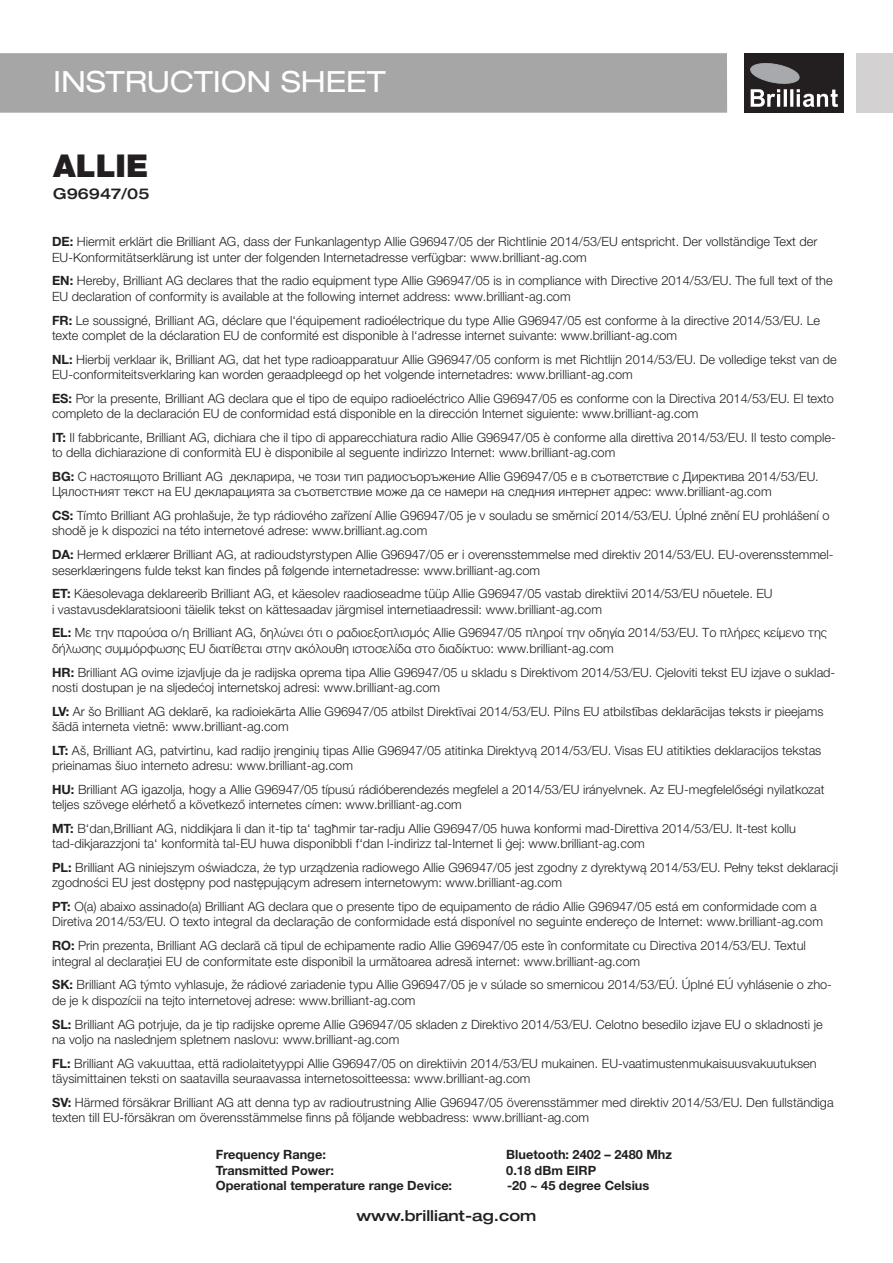
<style>
.page{position:relative;width:893px;height:1263px;background:#fff}
.page>*{position:absolute;margin:0;border:0;box-sizing:border-box;transform-origin:0 0}
.t1{font:900 31.5px "Helvetica Neue";color:#231f20}
.t2{font:expanded 29.25px "Helvetica Neue";color:#fff}
.t3{font:500 expanded 15px "Helvetica Neue LTW1 G";color:#231f20}
.t4{font:300 12.75px/15.3px "Helvetica Neue LTW1 G";color:#231f20}
.t5{font:700 12.75px "Helvetica Neue LT Std";color:#231f20}
.s1{font-family:"Helvetica Neue LT Std";font-weight:700}
</style>
<div class="page">
<div style="left:0;top:53px;width:727px;height:60px;background:#a7a6a6"></div>
<div style="left:856px;top:53px;width:37px;height:60px;background:#d3d1d2"></div>
<div style="left:744px;top:53px;width:100px;height:60px;background:#231f20"></div>
<svg style="left:750px;top:63px;width:88px;height:44px"></svg>
<h2 class="t2" style="left:53px;top:64px;width:334px">INSTRUCTION SHEET</h2>
<p class="t1" style="left:53px;top:147px;width:97px">ALLIE</p>
<p class="t3" style="left:53px;top:184px;width:98px">G96947/05</p>
<p class="t4" style="left:52px;top:234px;width:767px"><span class="s1">DE:</span> Hiermit erklärt die Brilliant AG, dass der Funkanlagentyp Allie G96947/05 der Richtlinie 2014/53/EU entspricht. Der vollständige Text der<br>EU-Konformitätserklärung ist unter der folgenden Internetadresse verfügbar: www.brilliant-ag.com</p>
<p class="t4" style="left:52px;top:273px;width:782px"><span class="s1">EN:</span> Hereby, Brilliant AG declares that the radio equipment type Allie G96947/05 is in compliance with Directive 2014/53/EU. The full text of the<br>EU declaration of conformity is available at the following internet address: www.brilliant-ag.com</p>
<p class="t4" style="left:52px;top:312px;width:769px"><span class="s1">FR:</span> Le soussigné, Brilliant AG, déclare que l‘équipement radioélectrique du type Allie G96947/05 est conforme à la directive 2014/53/EU. Le texte complet de la déclaration EU de conformité est disponible à l‘adresse internet suivante: www.brilliant-ag.com</p>
<p class="t4" style="left:52px;top:351px;width:786px"><span class="s1">NL:</span> Hierbij verklaar ik, Brilliant AG, dat het type radioapparatuur Allie G96947/05 conform is met Richtlijn 2014/53/EU. De volledige tekst van de<br>EU-conformiteitsverklaring kan worden geraadpleegd op het volgende internetadres: www.brilliant-ag.com</p>
<p class="t4" style="left:52px;top:390px;width:783px"><span class="s1">ES:</span> Por la presente, Brilliant AG declara que el tipo de equipo radioeléctrico Allie G96947/05 es conforme con la Directiva 2014/53/EU. El texto completo de la declaración EU de conformidad está disponible en la dirección Internet siguiente: www.brilliant-ag.com</p>
<p class="t4" style="left:52px;top:430px;width:785px"><span class="s1">IT:</span> Il fabbricante, Brilliant AG, dichiara che il tipo di apparecchiatura radio Allie G96947/05 è conforme alla direttiva 2014/53/EU. Il testo comple&shy;to della dichiarazione di conformità EU è disponibile al seguente indirizzo Internet: www.brilliant-ag.com</p>
<p class="t4" style="left:52px;top:469px;width:768px"><span class="s1">BG:</span> С настоящото Brilliant AG декларира, че този тип радиосъоръжение Allie G96947/05 е в съответствие с Директива 2014/53/ЕU.<br>Цялостният текст на ЕU декларацията за съответствие може да се намери на следния интернет адрес: www.brilliant-ag.com</p>
<p class="t4" style="left:52px;top:508px;width:779px"><span class="s1">CS:</span> Tímto Brilliant AG prohlašuje, že typ rádiového zařízení Allie G96947/05 je v souladu se směrnicí 2014/53/EU. Úplné znění EU prohlášení o shodě je k dispozici na této internetové adrese: www.brilliant.ag.com</p>
<p class="t4" style="left:52px;top:547px;width:783px"><span class="s1">DA:</span> Hermed erklærer Brilliant AG, at radioudstyrstypen Allie G96947/05 er i overensstemmelse med direktiv 2014/53/EU. EU-overensstemmel&shy;seserklæringens fulde tekst kan findes på følgende internetadresse: www.brilliant-ag.com</p>
<p class="t4" style="left:52px;top:586px;width:722px"><span class="s1">ET:</span> Käesolevaga deklareerib Brilliant AG, et käesolev raadioseadme tüüp Allie G96947/05 vastab direktiivi 2014/53/EU nõuetele. EU</p>
<p class="t4" style="left:52px;top:601px;width:551px">i vastavusdeklaratsiooni täielik tekst on kättesaadav järgmisel internetiaadressil: www.brilliant-ag.com</p>
<p class="t4" style="left:52px;top:625px;width:776px"><span class="s1">EL:</span> Με την παρούσα ο/η Brilliant AG, δηλώνει ότι ο ραδιοεξοπλισμός Allie G96947/05 πληροί την οδηγία 2014/53/ΕU. Το πλήρες κείμενο της δήλωσης συμμόρφωσης ΕU διατίθεται στην ακόλουθη ιστοσελίδα στο διαδίκτυο: www.brilliant-ag.com</p>
<p class="t4" style="left:52px;top:664px;width:785px"><span class="s1">HR:</span> Brilliant AG ovime izjavljuje da je radijska oprema tipa Allie G96947/05 u skladu s Direktivom 2014/53/EU. Cjeloviti tekst EU izjave o suklad&shy;nosti dostupan je na sljedećoj internetskoj adresi: www.brilliant-ag.com</p>
<p class="t4" style="left:52px;top:703px;width:773px"><span class="s1">LV:</span> Ar šo Brilliant AG deklarē, ka radioiekārta Allie G96947/05 atbilst Direktīvai 2014/53/EU. Pilns EU atbilstības deklarācijas teksts ir pieejams šādā interneta vietnē: www.brilliant-ag.com</p>
<p class="t4" style="left:52px;top:742px;width:771px"><span class="s1">LT:</span> Aš, Brilliant AG, patvirtinu, kad radijo įrenginių tipas Allie G96947/05 atitinka Direktyvą 2014/53/EU. Visas EU atitikties deklaracijos tekstas prieinamas šiuo interneto adresu: www.brilliant-ag.com</p>
<p class="t4" style="left:52px;top:782px;width:774px"><span class="s1">HU:</span> Brilliant AG igazolja, hogy a Allie G96947/05 típusú rádióberendezés megfelel a 2014/53/EU irányelvnek. Az EU-megfelelőségi nyilatkozat teljes szövege elérhető a következő internetes címen: www.brilliant-ag.com</p>
<p class="t4" style="left:52px;top:821px;width:745px"><span class="s1">MT:</span> B‘dan,Brilliant AG, niddikjara li dan it-tip ta‘ tagħmir tar-radju Allie G96947/05 huwa konformi mad-Direttiva 2014/53/EU. It-test kollu tad-dikjarazzjoni ta‘ konformità tal-EU huwa disponibbli f‘dan l-indirizz tal-Internet li ġej: www.brilliant-ag.com</p>
<p class="t4" style="left:52px;top:860px;width:787px"><span class="s1">PL:</span> Brilliant AG niniejszym oświadcza, że typ urządzenia radiowego Allie G96947/05 jest zgodny z dyrektywą 2014/53/EU. Pełny tekst deklaracji zgodności EU jest dostępny pod następującym adresem internetowym: www.brilliant-ag.com</p>
<p class="t4" style="left:52px;top:899px;width:772px"><span class="s1">PT:</span> O(a) abaixo assinado(a) Brilliant AG declara que o presente tipo de equipamento de rádio Allie G96947/05 está em conformidade com a<br>Diretiva 2014/53/EU. O texto integral da declaração de conformidade está disponível no seguinte endereço de Internet: www.brilliant-ag.com</p>
<p class="t4" style="left:52px;top:938px;width:755px"><span class="s1">RO:</span> Prin prezenta, Brilliant AG declară că tipul de echipamente radio Allie G96947/05 este în conformitate cu Directiva 2014/53/EU. Textul integral al declarației EU de conformitate este disponibil la următoarea adresă internet: www.brilliant-ag.com</p>
<p class="t4" style="left:52px;top:977px;width:781px"><span class="s1">SK:</span> Brilliant AG týmto vyhlasuje, že rádiové zariadenie typu Allie G96947/05 je v súlade so smernicou 2014/53/EÚ. Úplné EÚ vyhlásenie o zho&shy;de je k dispozícii na tejto internetovej adrese: www.brilliant-ag.com</p>
<p class="t4" style="left:52px;top:1016px;width:772px"><span class="s1">SL:</span> Brilliant AG potrjuje, da je tip radijske opreme Allie G96947/05 skladen z Direktivo 2014/53/EU. Celotno besedilo izjave EU o skladnosti je na voljo na naslednjem spletnem naslovu: www.brilliant-ag.com</p>
<p class="t4" style="left:52px;top:1055px;width:766px"><span class="s1">FL:</span> Brilliant AG vakuuttaa, että radiolaitetyyppi Allie G96947/05 on direktiivin 2014/53/EU mukainen. EU-vaatimustenmukaisuusvakuutuksen täysimittainen teksti on saatavilla seuraavassa internetosoitteessa: www.brilliant-ag.com</p>
<p class="t4" style="left:52px;top:1094px;width:783px"><span class="s1">SV:</span> Härmed försäkrar Brilliant AG att denna typ av radioutrustning Allie G96947/05 överensstämmer med direktiv 2014/53/EU. Den fullständiga texten till EU-försäkran om överensstämmelse finns på följande webbadress: www.brilliant-ag.com</p>
<p class="t5" style="left:216px;top:1147px;width:112px">Frequency Range:</p>
<p class="t5" style="left:506px;top:1147px;width:167px">Bluetooth: 2402 – 2480 Mhz</p>
<p class="t5" style="left:216px;top:1162px;width:120px">Transmitted Power:</p>
<p class="t5" style="left:506px;top:1162px;width:91px">0.18 dBm EIRP</p>
<p class="t5" style="left:216px;top:1177px;width:238px">Operational temperature range Device:</p>
<p class="t5" style="left:507px;top:1177px;width:144px">-20 ~ 45 degree Celsius</p>
<p class="t3" style="left:357px;top:1205px;width:181px">www.brilliant-ag.com</p>
</div>
